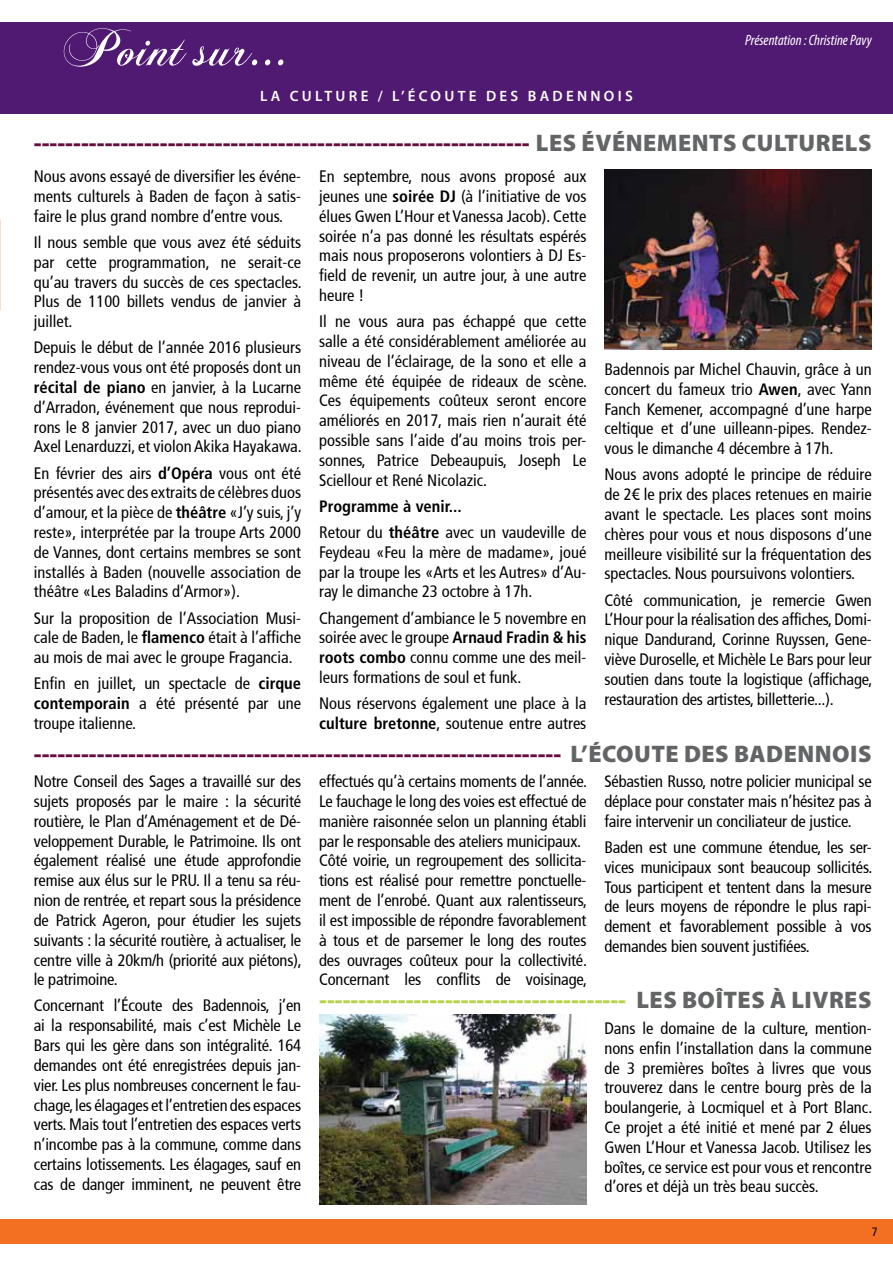
<style>
.page{position:relative;width:893px;height:1263px;background:#fff}
.page>*{position:absolute;margin:0;border:0;box-sizing:border-box;transform-origin:0 0}
.t1{font:900 24px "Myriad Pro";letter-spacing:.02em;color:#660c3e}
.t2{font:900 24px "Myriad Pro";letter-spacing:.02em;color:#b4d447}
.t3{font:condensed 16.5px/19.8px "Frutiger";color:#000;text-align:justify}
.t4{font:700 condensed 16.5px "Frutiger LT Std";color:#000}
.t5{font:600 15px "Myriad Pro";letter-spacing:.22em;color:#fff}
.t6{font:italic condensed 15px "Myriad Pro";color:#fff}
.t7{font:condensed 12px "Frutiger";color:#000}
.s1{color:#636466}
.s2{font-family:"Frutiger LT Std";font-weight:700}
</style>
<div class="page">
<div style="left:0;top:1219px;width:893px;height:25px;background:#f36f21"></div>
<div style="left:0;top:22px;width:893px;height:91px;background:#501a72"></div>
<svg style="left:64px;top:28px;width:219px;height:39px"></svg>
<img style="left:604px;top:170px;width:268px;height:180px">
<img style="left:319px;top:1014px;width:267px;height:190px">
<p class="t5" style="left:260px;top:86px;width:374px">LA CULTURE / L’ÉCOUTE DES BADENNOIS</p>
<p class="t6" style="left:745px;top:31px;width:128px">Présentation : Christine Pavy</p>
<h1 class="t1" style="left:34px;top:127px;width:839px">--------------------------------------------------------------- <span class="s1">LES ÉVÉNEMENTS CULTURELS</span></h1>
<p class="t3" style="left:34px;top:167px;width:269px">Nous avons essayé de diversifier les événe&shy;ments culturels à Baden de façon à satis&shy;faire le plus grand nombre d’entre vous.</p>
<p class="t3" style="left:34px;top:233px;width:269px">Il nous semble que vous avez été séduits par cette programmation, ne serait-ce qu’au travers du succès de ces spectacles.<br>Plus de 1100 billets vendus de janvier à juillet.</p>
<p class="t3" style="left:34px;top:338px;width:269px">Depuis le début de l’année 2016 plusieurs rendez-vous vous ont été proposés dont un <span class="s2">récital de piano</span> en janvier, à la Lucarne d’Arradon, événement que nous reprodui&shy;rons le 8 janvier 2017, avec un duo piano Axel Lenarduzzi, et violon Akika Hayakawa.</p>
<p class="t3" style="left:34px;top:463px;width:269px">En février des airs <span class="s2">d’Opéra</span> vous ont été présentés avec des extraits de célèbres duos d’amour, et la pièce de <span class="s2">théâtre</span> «J’y suis, j’y reste», interprétée par la troupe Arts 2000 de Vannes, dont certains membres se sont installés à Baden (nouvelle association de théâtre «Les Baladins d’Armor»).</p>
<p class="t3" style="left:34px;top:608px;width:269px">Sur la proposition de l’Association Musi&shy;cale de Baden, le <span class="s2">flamenco</span> était à l’affiche au mois de mai avec le groupe Fragancia.</p>
<p class="t3" style="left:34px;top:674px;width:269px">Enfin en juillet, un spectacle de <span class="s2">cirque contemporain</span> a été présenté par une troupe italienne.</p>
<p class="t3" style="left:319px;top:167px;width:269px">En septembre, nous avons proposé aux jeunes une <span class="s2">soirée DJ</span> (à l’initiative de vos élues Gwen L’Hour et Vanessa Jacob). Cette soirée n’a pas donné les résultats espérés mais nous proposerons volontiers à DJ Es&shy;field de revenir, un autre jour, à une autre heure !</p>
<p class="t3" style="left:319px;top:312px;width:269px">Il ne vous aura pas échappé que cette salle a été considérablement améliorée au niveau de l’éclairage, de la sono et elle a même été équipée de rideaux de scène.<br>Ces équipements coûteux seront encore améliorés en 2017, mais rien n’aurait été possible sans l’aide d’au moins trois per&shy;sonnes, Patrice Debeaupuis, Joseph Le Sciellour et René Nicolazic.</p>
<p class="t4" style="left:319px;top:496px;width:144px">Programme à venir...</p>
<p class="t3" style="left:319px;top:523px;width:269px">Retour du <span class="s2">théâtre</span> avec un vaudeville de Feydeau «Feu la mère de madame», joué par la troupe les «Arts et les Autres» d’Au&shy;ray le dimanche 23 octobre à 17h.</p>
<p class="t3" style="left:319px;top:608px;width:269px">Changement d’ambiance le 5 novembre en soirée avec le groupe <span class="s2">Arnaud Fradin &amp; his roots combo</span> connu comme une des meil&shy;leurs formations de soul et funk.</p>
<p class="t3" style="left:319px;top:694px;width:269px">Nous réservons également une place à la <span class="s2">culture bretonne</span>, soutenue entre autres</p>
<p class="t3" style="left:604px;top:359px;width:269px">Badennois par Michel Chauvin, grâce à un concert du fameux trio <span class="s2">Awen</span>, avec Yann Fanch Kemener, accompagné d’une harpe celtique et d’une uilleann-pipes. Rendez&shy;vous le dimanche 4 décembre à 17h.</p>
<p class="t3" style="left:604px;top:465px;width:269px">Nous avons adopté le principe de réduire de 2€ le prix des places retenues en mairie avant le spectacle. Les places sont moins chères pour vous et nous disposons d’une meilleure visibilité sur la fréquentation des spectacles. Nous poursuivons volontiers.</p>
<p class="t3" style="left:604px;top:590px;width:269px">Côté communication, je remercie Gwen L’Hour pour la réalisation des affiches, Domi&shy;nique Dandurand, Corinne Ruyssen, Gene&shy;viève Duroselle, et Michèle Le Bars pour leur soutien dans toute la logistique (affichage, restauration des artistes, billetterie...).</p>
<h1 class="t1" style="left:34px;top:738px;width:839px">------------------------------------------------------------------- <span class="s1">L’ÉCOUTE DES BADENNOIS</span></h1>
<p class="t3" style="left:34px;top:772px;width:269px">Notre Conseil des Sages a travaillé sur des sujets proposés par le maire : la sécurité routière, le Plan d’Aménagement et de Dé&shy;veloppement Durable, le Patrimoine. Ils ont également réalisé une étude approfondie remise aux élus sur le PRU. Il a tenu sa réu&shy;nion de rentrée, et repart sous la présidence de Patrick Ageron, pour étudier les sujets suivants : la sécurité routière, à actualiser, le centre ville à 20km/h (priorité aux piétons), le patrimoine.</p>
<p class="t3" style="left:34px;top:996px;width:269px">Concernant l’Écoute des Badennois, j’en ai la responsabilité, mais c’est Michèle Le Bars qui les gère dans son intégralité. 164 demandes ont été enregistrées depuis jan&shy;vier. Les plus nombreuses concernent le fau&shy;chage, les élagages et l’entretien des espaces verts. Mais tout l’entretien des espaces verts n’incombe pas à la commune, comme dans certains lotissements. Les élagages, sauf en cas de danger imminent, ne peuvent être</p>
<p class="t3" style="left:319px;top:772px;width:269px;text-align:left">effectués qu’à certains moments de l’année.<br>Le fauchage le long des voies est effectué de manière raisonnée selon un planning établi par le responsable des ateliers municipaux.<br>Côté voirie, un regroupement des sollicita&shy;tions est réalisé pour remettre ponctuelle&shy;ment de l’enrobé. Quant aux ralentisseurs, il est impossible de répondre favorablement à tous et de parsemer le long des routes des ouvrages coûteux pour la collectivité.<br>Concernant les conflits de voisinage,</p>
<p class="t3" style="left:604px;top:772px;width:269px">Sébastien Russo, notre policier municipal se déplace pour constater mais n’hésitez pas à faire intervenir un conciliateur de justice.</p>
<p class="t3" style="left:604px;top:837px;width:269px">Baden est une commune étendue, les ser&shy;vices municipaux sont beaucoup sollicités.<br>Tous participent et tentent dans la mesure de leurs moyens de répondre le plus rapi&shy;dement et favorablement possible à vos demandes bien souvent justifiées.</p>
<h1 class="t2" style="left:319px;top:983px;width:554px">--------------------------------------- <span class="s1">LES BOÎTES À LIVRES</span></h1>
<p class="t3" style="left:604px;top:1018px;width:269px">Dans le domaine de la culture, mention&shy;nons enfin l’installation dans la commune de 3 premières boîtes à livres que vous trouverez dans le centre bourg près de la boulangerie, à Locmiquel et à Port Blanc.<br>Ce projet a été initié et mené par 2 élues Gwen L’Hour et Vanessa Jacob. Utilisez les boîtes, ce service est pour vous et rencontre d’ores et déjà un très beau succès.</p>
<p class="t7" style="left:872px;top:1225px;width:7px">7</p>
</div>
